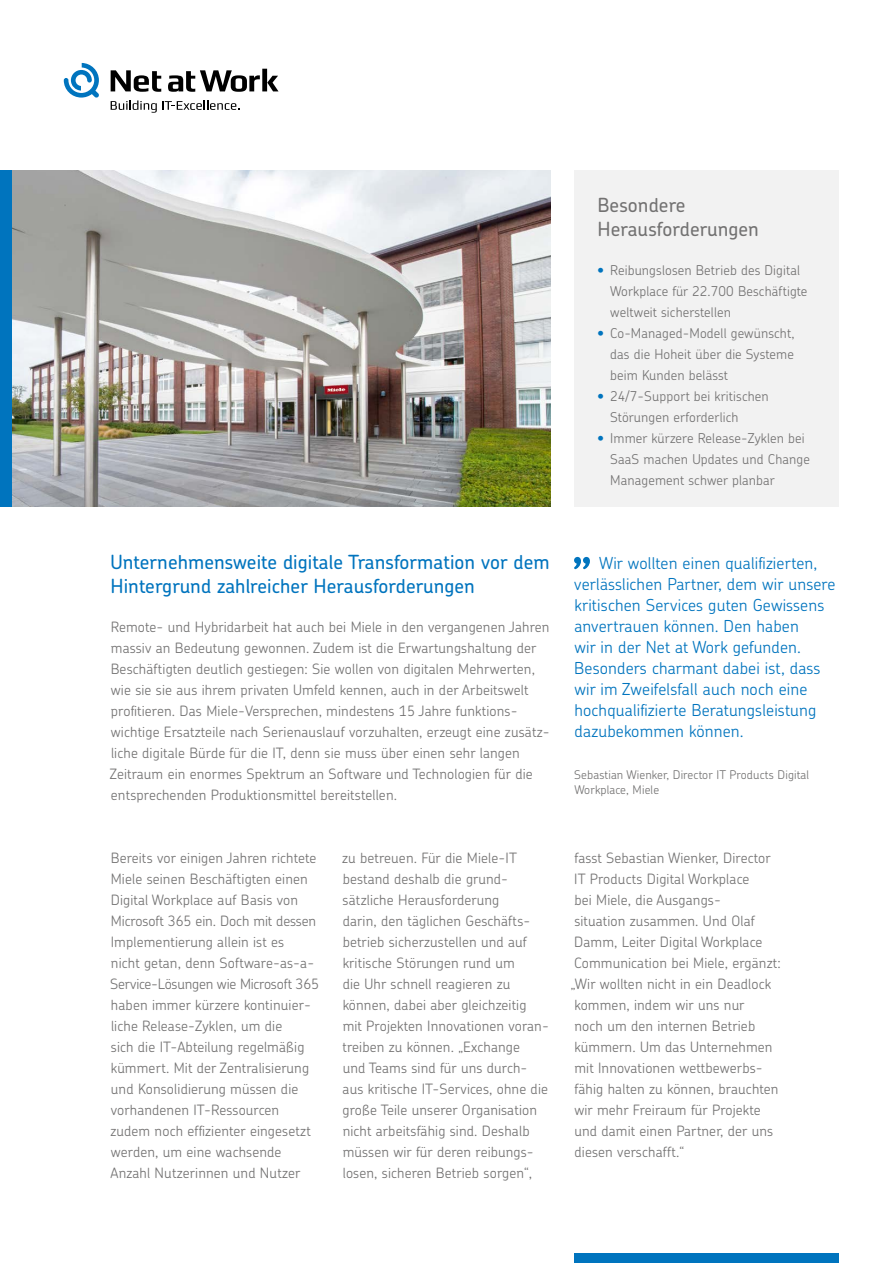
<style>
.page{position:relative;width:893px;height:1263px;background:#fff}
.page>*{position:absolute;margin:0;border:0;box-sizing:border-box;transform-origin:0 0}
.t1{font:500 19.5px/24px "Chevin Pro";letter-spacing:.005em;color:#0074be}
.t2{font:500 19.5px/24px "Chevin Pro";letter-spacing:.005em;color:#737272}
.t3{font:300 16.5px/21px "Chevin Pro";letter-spacing:.01em;color:#0074be}
.t4{font:300 14.25px/21px "Chevin Pro";letter-spacing:.01em;color:#737272}
.t5{font:300 13.5px/21px "Chevin Pro";letter-spacing:.01em;color:#737272}
.t6{font:300 12px/15px "Chevin Pro";letter-spacing:.01em;color:#737272}
.s1{font-size:14.25px;color:#0074be}
</style>
<div class="page">
<img style="left:11px;top:170px;width:540px;height:336px">
<div style="left:574px;top:1254px;width:265px;height:9px;background:#0074be"></div>
<div style="left:0;top:170px;width:11px;height:336px;background:#0074be"></div>
<svg style="left:111px;top:100px;width:129px;height:13px"></svg>
<svg style="left:111px;top:70px;width:50px;height:22px"></svg>
<svg style="left:168px;top:69px;width:111px;height:23px"></svg>
<svg style="left:64px;top:63px;width:35px;height:35px"></svg>
<svg style="left:574px;top:557px;width:16px;height:12px"></svg>
<div style="left:574px;top:170px;width:265px;height:336px;background:#f2f2f2"></div>
<h1 class="t2" style="left:597px;top:192px;width:163px">Besondere<br>Herausforderungen</h1>
<p class="t5" style="left:610px;top:259px;width:199px;text-indent:-13px"><span class="s1">•</span> Reibungslosen Betrieb des Digital<br>Workplace für 22.700 Beschäftigte weltweit sicherstellen</p>
<p class="t5" style="left:610px;top:322px;width:186px;text-align:justify;text-indent:-13px"><span class="s1">•</span> Co-Managed-Modell gewünscht, das die Hoheit über die Systeme beim Kunden belässt</p>
<p class="t5" style="left:610px;top:385px;width:160px;text-indent:-13px"><span class="s1">•</span> 24/7-Support bei kritischen<br>Störungen erforderlich</p>
<p class="t5" style="left:610px;top:427px;width:201px;text-indent:-13px"><span class="s1">•</span> Immer kürzere Release-Zyklen bei<br>SaaS machen Updates und Change<br>Management schwer planbar</p>
<h1 class="t1" style="left:110px;top:549px;width:441px">Unternehmensweite digitale Transformation vor dem<br>Hintergrund zahlreicher Herausforderungen</h1>
<p class="t4" style="left:110px;top:616px;width:441px">Remote- und Hybridarbeit hat auch bei Miele in den vergangenen Jahren massiv an Bedeutung gewonnen. Zudem ist die Erwartungshaltung der Beschäftigten deutlich gestiegen: Sie wollen von digitalen Mehrwerten, wie sie sie aus ihrem privaten Umfeld kennen, auch in der Arbeitswelt profitieren. Das Miele-Versprechen, mindestens 15 Jahre funktions&shy;wichtige Ersatzteile nach Serienauslauf vorzuhalten, erzeugt eine zusätz&shy;liche digitale Bürde für die IT, denn sie muss über einen sehr langen Zeitraum ein enormes Spektrum an Software und Technologien für die entsprechenden Produktionsmittel bereitstellen.</p>
<p class="t3" style="left:574px;top:552px;width:263px;text-indent:25px">Wir wollten einen qualifizierten, verlässlichen Partner, dem wir unsere kritischen Services guten Gewissens anvertrauen können. Den haben<br>wir in der Net at Work gefunden.<br>Besonders charmant dabei ist, dass wir im Zweifelsfall auch noch eine hochqualifizierte Beratungsleistung dazubekommen können.</p>
<p class="t6" style="left:574px;top:767px;width:236px">Sebastian Wienker, Director IT Products Digital<br>Workplace, Miele</p>
<p class="t4" style="left:110px;top:847px;width:210px">Bereits vor einigen Jahren richtete<br>Miele seinen Beschäftigten einen<br>Digital Workplace auf Basis von<br>Microsoft 365 ein. Doch mit dessen<br>Implementierung allein ist es<br>nicht getan, denn Software-as-a-<br>Service-Lösungen wie Microsoft 365 haben immer kürzere kontinuier&shy;liche Release-Zyklen, um die<br>sich die IT-Abteilung regelmäßig kümmert. Mit der Zentralisierung und Konsolidierung müssen die vorhandenen IT-Ressourcen zudem noch effizienter eingesetzt werden, um eine wachsende<br>Anzahl Nutzerinnen und Nutzer</p>
<p class="t4" style="left:342px;top:847px;width:208px">zu betreuen. Für die Miele-IT bestand deshalb die grund&shy;sätzliche Herausforderung<br>darin, den täglichen Geschäfts&shy;betrieb sicherzustellen und auf kritische Störungen rund um<br>die Uhr schnell reagieren zu können, dabei aber gleichzeitig<br>mit Projekten Innovationen voran&shy;treiben zu können. „Exchange<br>und Teams sind für uns durch&shy;aus kritische IT-Services, ohne die große Teile unserer Organisation nicht arbeitsfähig sind. Deshalb müssen wir für deren reibungs&shy;losen, sicheren Betrieb sorgen“,</p>
<p class="t4" style="left:571px;top:847px;width:211px">fasst Sebastian Wienker, Director<br>IT Products Digital Workplace<br>bei Miele, die Ausgangs-<br>situation zusammen. Und Olaf<br>Damm, Leiter Digital Workplace<br>Communication bei Miele, ergänzt: „Wir wollten nicht in ein Deadlock kommen, indem wir uns nur<br>noch um den internen Betrieb kümmern. Um das Unternehmen mit Innovationen wettbewerbs&shy;fähig halten zu können, brauchten wir mehr Freiraum für Projekte und damit einen Partner, der uns diesen verschafft.“</p>
</div>
